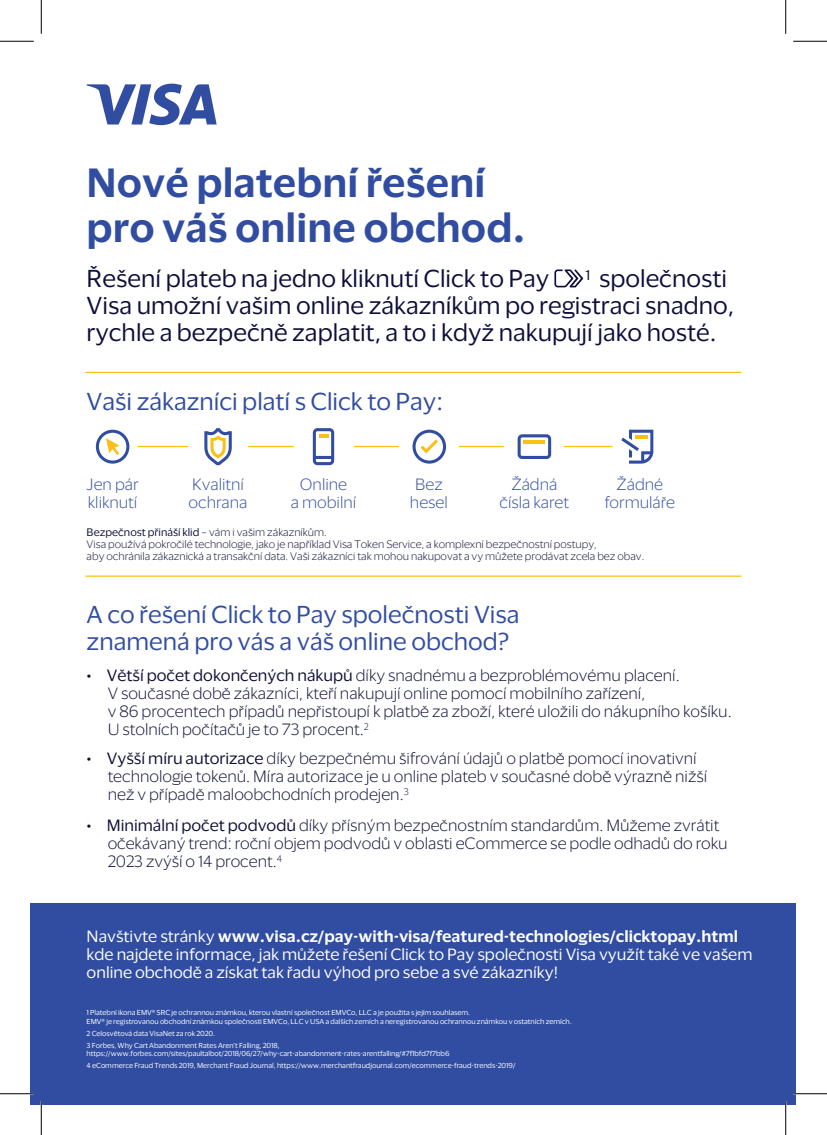
<style>
.page{position:relative;width:827px;height:1135px;background:#fff}
.page>*{position:absolute;margin:0;border:0;box-sizing:border-box;transform-origin:0 0}
.t1{font:600 37.5px/45px "Visa Dialect";color:#314da1}
.t2{font:22.5px/27px "Visa Dialect";color:#0d0e3a}
.t3{font:22.5px/27px "Visa Dialect";color:#314da1}
.t4{font:300 15px/18px "Visa Dialect";color:#0d0e36}
.t5{font:15px/18px "Visa Dialect";color:#fff}
.t6{font:300 15px/18px "Visa Dialect";color:#314da1;text-align:center}
.t7{font:300 10px/12px "Visa Dialect";color:#0d0e36}
.t8{font:6.62px/12px "Visa Dialect";letter-spacing:-.005em;color:#fff}
.s1{font-weight:400}
.s2{font-weight:600}
</style>
<div class="page">
<div style="left:31px;top:903px;width:765px;height:201px;background:#314da1"></div>
<svg style="left:87px;top:84px;width:130px;height:41px"></svg>
<hr style="left:86px;top:372px;width:655px;height:1px;background:#fbc017">
<hr style="left:86px;top:575px;width:655px;height:2px;background:#fbc017">
<svg style="left:621px;top:430px;width:32px;height:34px"></svg>
<svg style="left:96px;top:430px;width:33px;height:34px"></svg>
<hr style="left:137px;top:446px;width:475px;height:1px;background:#fbc017">
<div style="left:504px;top:424px;width:60px;height:80px;background:#fff"></div>
<svg style="left:517px;top:434px;width:34px;height:25px"></svg>
<hr style="left:523px;top:440px;width:22px;height:4px;background:#fbc017">
<div style="left:399px;top:424px;width:60px;height:80px;background:#fff"></div>
<svg style="left:412px;top:430px;width:34px;height:34px"></svg>
<div style="left:294px;top:424px;width:59px;height:80px;background:#fff"></div>
<svg style="left:313px;top:428px;width:21px;height:37px"></svg>
<div style="left:188px;top:424px;width:60px;height:80px;background:#fff"></div>
<svg style="left:204px;top:428px;width:28px;height:37px"></svg>
<svg style="left:554px;top:269px;width:29px;height:18px"></svg>
<hr style="left:40px;top:1101px;width:2px;height:34px;background:#fff">
<hr style="left:0;top:41px;width:34px;height:1px;background:#000">
<hr style="left:793px;top:41px;width:34px;height:1px;background:#000">
<hr style="left:0;top:1093px;width:34px;height:1px;background:#000">
<hr style="left:793px;top:1093px;width:34px;height:1px;background:#000">
<hr style="left:41px;top:0;width:1px;height:34px;background:#000">
<hr style="left:41px;top:1101px;width:1px;height:34px;background:#000">
<hr style="left:785px;top:0;width:1px;height:34px;background:#000">
<hr style="left:785px;top:1101px;width:1px;height:34px;background:#000">
<h1 class="t1" style="left:87px;top:159px;width:440px">Nové platební řešení pro váš online obchod.</h1>
<h2 class="t2" style="left:87px;top:264px;width:464px">Řešení plateb na jedno kliknutí Click to Pay</h2>
<h2 class="t2" style="left:87px;top:264px;width:649px;text-indent:498px"><sup>1</sup> společnosti<br>Visa umožní vašim online zákazníkům po registraci snadno, rychle a bezpečně zaplatit, a to i když nakupují jako hosté.</h2>
<h2 class="t3" style="left:87px;top:387px;width:358px">Vaši zákazníci platí s Click to Pay:</h2>
<p class="t6" style="left:87px;top:474px;width:53px;text-align:left">Jen pár kliknutí</p>
<p class="t6" style="left:499px;top:474px;width:71px">Žádná čísla karet</p>
<p class="t6" style="left:189px;top:474px;width:60px;text-align:left">Kvalitní ochrana</p>
<p class="t6" style="left:291px;top:474px;width:67px">Online<br>a mobilní</p>
<p class="t6" style="left:410px;top:474px;width:39px">Bez hesel</p>
<p class="t6" style="left:604px;top:474px;width:72px">Žádné formuláře</p>
<p class="t7" style="left:87px;top:526px;width:559px"><span class="s1">Bezpečnost přináší klid</span> – vám i vašim zákazníkům.<br>Visa používá pokročilé technologie, jako je například Visa Token Service, a komplexní bezpečnostní postupy,<br>aby ochránila zákaznická a transakční data. Vaši zákazníci tak mohou nakupovat a vy můžete prodávat zcela bez obav.</p>
<h2 class="t3" style="left:87px;top:601px;width:434px">A co řešení Click to Pay společnosti Visa znamená pro vás a váš online obchod?</h2>
<p class="t4" style="left:108px;top:666px;width:625px;text-indent:-21px">• <span class="s1">Větší počet dokončených nákupů</span> díky snadnému a bezproblémovému placení.<br>V současné době zákazníci, kteří nakupují online pomocí mobilního zařízení,<br>v 86 procentech případů nepřistoupí k platbě za zboží, které uložili do nákupního košíku.<br>U stolních počítačů je to 73 procent.<sup>2</sup></p>
<p class="t4" style="left:108px;top:749px;width:601px;text-indent:-21px">• <span class="s1">Vyšší míru autorizace</span> díky bezpečnému šifrování údajů o platbě pomocí inovativní technologie tokenů. Míra autorizace je u online plateb v současné době výrazně nižší než v případě maloobchodních prodejen.<sup>3</sup></p>
<p class="t4" style="left:108px;top:816px;width:621px;text-indent:-21px">• <span class="s1">Minimální počet podvodů</span> díky přísným bezpečnostním standardům. Můžeme zvrátit očekávaný trend: roční objem podvodů v oblasti eCommerce se podle odhadů do roku<br>2023 zvýší o 14 procent.<sup>4</sup></p>
<p class="t5" style="left:87px;top:927px;width:667px">Navštivte stránky <span class="s2">www.visa.cz/pay-with-visa/featured-technologies/clicktopay.html </span>kde najdete informace, jak můžete řešení Click to Pay společnosti Visa využít také ve vašem online obchodě a získat tak řadu výhod pro sebe a své zákazníky!</p>
<p class="t8" style="left:87px;top:1008px;width:486px;line-height:8.2px">1 Platební ikona EMV® SRC je ochrannou známkou, kterou vlastní společnost EMVCo, LLC a je použita s jejím souhlasem.<br>EMV® je registrovanou obchodní známkou společnosti EMVCo, LLC v USA a dalších zemích a neregistrovanou ochrannou známkou v ostatních zemích.</p>
<p class="t8" style="left:87px;top:1027px;width:194px">2 Celosvětová data VisaNet za rok 2020.<br>3 Forbes, Why Cart Abandonment Rates Aren’t Falling, 2018,</p>
<p class="t8" style="left:87px;top:1047px;width:430px">https://www.forbes.com/sites/paultalbot/2018/06/27/why-cart-abandonment-rates-arentfalling/#7f1bfd7f7bb6<br>4 eCommerce Fraud Trends 2019, Merchant Fraud Journal, https://www.merchantfraudjournal.com/ecommerce-fraud-trends-2019/</p>
</div>
